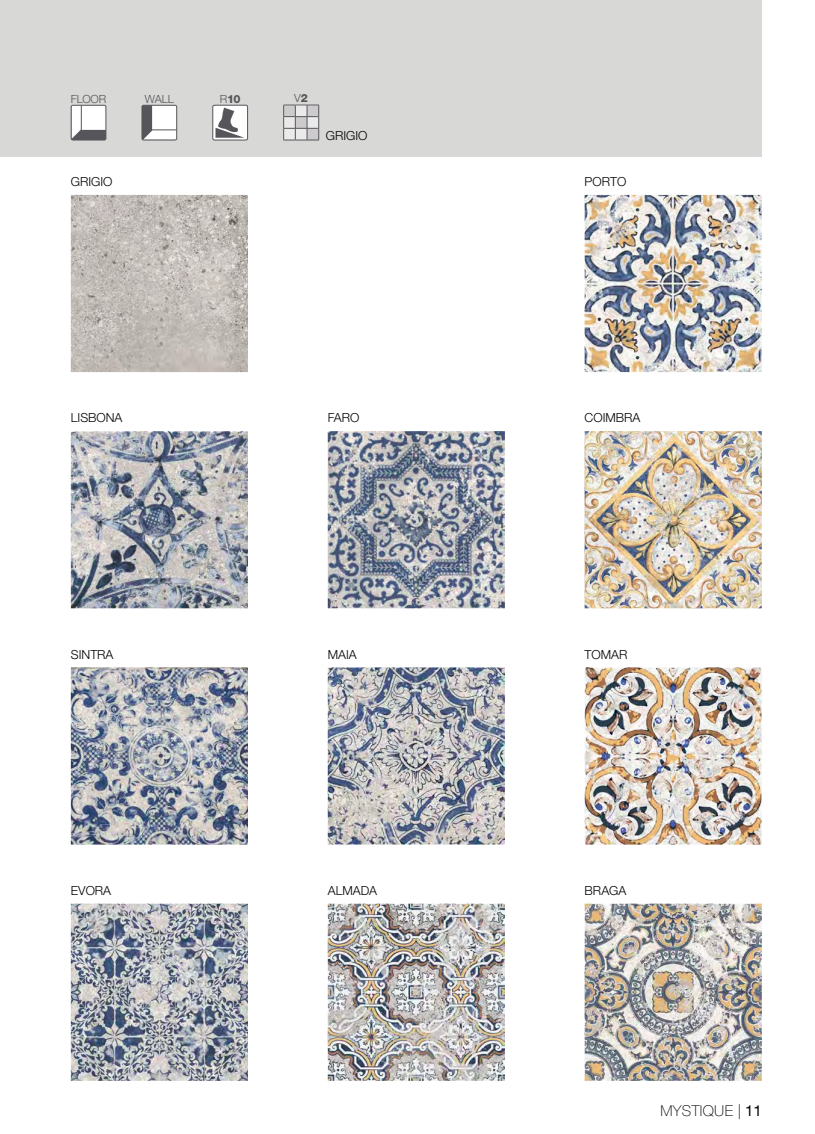
<style>
.page{position:relative;width:815px;height:1134px;background:#fff}
.page>*{position:absolute;margin:0;border:0;box-sizing:border-box;transform-origin:0 0}
.t1{font:100 15px "Helvetica Neue LT Std";letter-spacing:.025em;color:#000}
.Nomi_serie_piccoli{font:300 12.5px "Helvetica Neue LT Std";color:#000}
.Nomi_serie_piccoli-2{font:300 11.25px "Helvetica Neue LT Std";letter-spacing:-.02em;color:#55555a}
.Nomi_serie_piccoli-3{font:800 11.25px "Helvetica Neue LT Std";color:#55555a}
.s1{font-weight:300}
.s2{font-weight:800}
.s3{font-weight:400}
</style>
<div class="page">
<div style="left:0;top:0;width:762px;height:157px;background:#d8d8d6"></div>
<svg style="left:71px;top:105px;width:35px;height:35px"></svg>
<div style="left:71px;top:105px;width:35px;height:35px;border:1px solid #55555a;border-radius:2px"></div>
<svg style="left:142px;top:105px;width:35px;height:35px"></svg>
<div style="left:142px;top:105px;width:35px;height:35px;border:1px solid #55555a;border-radius:2px"></div>
<div style="left:213px;top:105px;width:35px;height:35px;background:#fff;border-radius:2px"></div>
<div style="left:212px;top:105px;width:36px;height:35px;border:1px solid #55555a;border-radius:2px"></div>
<svg style="left:216px;top:108px;width:28px;height:30px"></svg>
<svg style="left:283px;top:105px;width:36px;height:36px"></svg>
<img style="left:328px;top:431px;width:177px;height:177px">
<img style="left:328px;top:667px;width:177px;height:177px">
<img style="left:585px;top:195px;width:177px;height:177px">
<img style="left:585px;top:431px;width:177px;height:177px">
<img style="left:585px;top:904px;width:177px;height:177px">
<img style="left:71px;top:431px;width:177px;height:177px">
<img style="left:71px;top:667px;width:177px;height:177px">
<img style="left:585px;top:667px;width:177px;height:177px">
<img style="left:71px;top:195px;width:177px;height:177px">
<img style="left:71px;top:904px;width:177px;height:177px">
<img style="left:328px;top:904px;width:177px;height:177px">
<p class="Nomi_serie_piccoli-2" style="left:71px;top:92px;width:37px">FLOOR</p>
<p class="Nomi_serie_piccoli-2" style="left:145px;top:92px;width:31px">WALL</p>
<p class="Nomi_serie_piccoli-3" style="left:220px;top:92px;width:23px"><span class="s1">R</span>10</p>
<p class="Nomi_serie_piccoli" style="left:71px;top:174px;width:43px">GRIGIO</p>
<p class="Nomi_serie_piccoli-2" style="left:294px;top:91px;width:15px">V<span class="s2">2</span></p>
<p class="Nomi_serie_piccoli" style="left:326px;top:128px;width:43px">GRIGIO</p>
<p class="Nomi_serie_piccoli" style="left:585px;top:174px;width:43px">PORTO</p>
<p class="Nomi_serie_piccoli" style="left:71px;top:410px;width:53px">LISBONA</p>
<p class="Nomi_serie_piccoli" style="left:328px;top:410px;width:33px">FARO</p>
<p class="Nomi_serie_piccoli" style="left:585px;top:410px;width:57px">COIMBRA</p>
<p class="Nomi_serie_piccoli" style="left:71px;top:646px;width:44px">SINTRA</p>
<p class="Nomi_serie_piccoli" style="left:328px;top:646px;width:30px">MAIA</p>
<p class="Nomi_serie_piccoli" style="left:585px;top:646px;width:44px">TOMAR</p>
<p class="Nomi_serie_piccoli" style="left:71px;top:883px;width:42px">EVORA</p>
<p class="Nomi_serie_piccoli" style="left:328px;top:883px;width:51px">ALMADA</p>
<p class="Nomi_serie_piccoli" style="left:585px;top:883px;width:43px">BRAGA</p>
<p class="t1" style="left:660px;top:1102px;width:103px">MYSTIQUE | <span class="s3">11</span></p>
</div>
